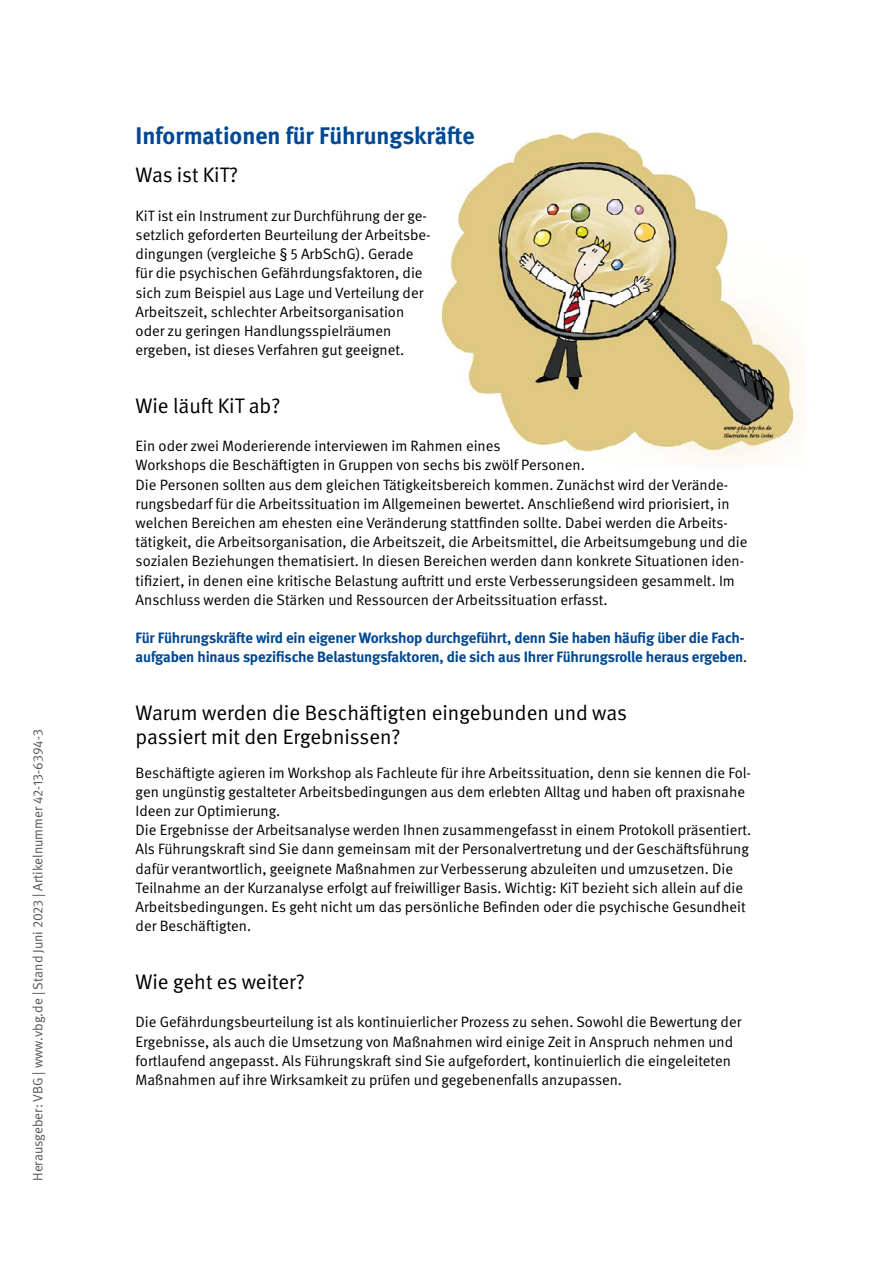
<style>
.page{position:relative;width:893px;height:1263px;background:#fff}
.page>*{position:absolute;margin:0;border:0;box-sizing:border-box;transform-origin:0 0}
._01_Überschriften_D_-_Überschrift_blau_16{font:700 24px "DGUV Meta";color:#004893}
._01_Überschriften_14_pt_Unter-Überschrift{font:21px/24px "DGUV Meta";color:#000}
._02_Fließtext_Fließtext{font:15px/19.2px "DGUV Meta";color:#000}
._02_Fließtext_Fließtext-2{font:700 15px/19.2px "DGUV Meta";letter-spacing:-.01em;color:#004893}
.t1{font:13.5px "DGUV Meta";color:#565655}
.s1{font-weight:400;color:#000}
</style>
<div class="page">
<img style="left:441px;top:129px;width:356px;height:335px">
<p class="t1" style="left:30px;top:1181px;width:453px;rotate:-90deg">Herausgeber: VBG | www.vbg.de | Stand Juni 2023 | Artikelnummer 42-13-6394-3</p>
<h1 class="_01_Überschriften_D_-_Überschrift_blau_16" style="left:136px;top:121px;width:340px">Informationen für Führungskräfte</h1>
<h2 class="_01_Überschriften_14_pt_Unter-Überschrift" style="left:136px;top:164px;width:104px">Was ist KiT?</h2>
<p class="_02_Fließtext_Fließtext" style="left:136px;top:206px;width:297px">KiT ist ein Instrument zur Durchführung der ge&shy;setzlich geforderten Beurteilung der Arbeitsbe&shy;dingungen (vergleiche § 5 ArbSchG). Gerade für die psychischen Gefährdungsfaktoren, die sich zum Beispiel aus Lage und Verteilung der Arbeitszeit, schlechter Arbeitsorganisation</p>
<p class="_02_Fließtext_Fließtext" style="left:136px;top:322px;width:270px">oder zu geringen Handlungsspielräumen ergeben, ist dieses Verfahren gut geeignet.</p>
<h2 class="_01_Überschriften_14_pt_Unter-Überschrift" style="left:136px;top:394px;width:146px">Wie läuft KiT ab?</h2>
<p class="_02_Fließtext_Fließtext" style="left:136px;top:437px;width:613px">Ein oder zwei Moderierende interviewen im Rahmen eines<br>Workshops die Beschäftigten in Gruppen von sechs bis zwölf Personen.<br>Die Personen sollten aus dem gleichen Tätigkeitsbereich kommen. Zunächst wird der Verände&shy;rungsbedarf für die Arbeitssituation im Allgemeinen bewertet. Anschließend wird priorisiert, in welchen Bereichen am ehesten eine Veränderung stattfinden sollte. Dabei werden die Arbeits&shy;tätigkeit, die Arbeitsorganisation, die Arbeitszeit, die Arbeitsmittel, die Arbeitsumgebung und die sozialen Beziehungen thematisiert. In diesen Bereichen werden dann konkrete Situationen iden&shy;tifiziert, in denen eine kritische Belastung auftritt und erste Verbesserungsideen gesammelt. Im Anschluss werden die Stärken und Ressourcen der Arbeitssituation erfasst.</p>
<p class="_02_Fließtext_Fließtext-2" style="left:136px;top:629px;width:613px">Für Führungskräfte wird ein eigener Workshop durchgeführt, denn Sie haben häufig über die Fach&shy;aufgaben hinaus spezifische Belastungsfaktoren, die sich aus Ihrer Führungsrolle heraus ergeben<span class="s1">.</span></p>
<h2 class="_01_Überschriften_14_pt_Unter-Überschrift" style="left:136px;top:701px;width:493px">Warum werden die Beschäftigten eingebunden und was passiert mit den Ergebnissen?</h2>
<p class="_02_Fließtext_Fließtext" style="left:136px;top:763px;width:617px">Beschäftigte agieren im Workshop als Fachleute für ihre Arbeitssituation, denn sie kennen die Fol&shy;gen ungünstig gestalteter Arbeitsbedingungen aus dem erlebten Alltag und haben oft praxisnahe<br>Ideen zur Optimierung.</p>
<p class="_02_Fließtext_Fließtext" style="left:136px;top:821px;width:617px">Die Ergebnisse der Arbeitsanalyse werden Ihnen zusammengefasst in einem Protokoll präsentiert.<br>Als Führungskraft sind Sie dann gemeinsam mit der Personalvertretung und der Geschäftsführung dafür verantwortlich, geeignete Maßnahmen zur Verbesserung abzuleiten und umzusetzen. Die Teilnahme an der Kurzanalyse erfolgt auf freiwilliger Basis. Wichtig: KiT bezieht sich allein auf die Arbeitsbedingungen. Es geht nicht um das persönliche Befinden oder die psychische Gesundheit der Beschäftigten.</p>
<h2 class="_01_Überschriften_14_pt_Unter-Überschrift" style="left:136px;top:970px;width:171px">Wie geht es weiter?</h2>
<p class="_02_Fließtext_Fließtext" style="left:136px;top:1013px;width:607px">Die Gefährdungsbeurteilung ist als kontinuierlicher Prozess zu sehen. Sowohl die Bewertung der Ergebnisse, als auch die Umsetzung von Maßnahmen wird einige Zeit in Anspruch nehmen und fortlaufend angepasst. Als Führungskraft sind Sie aufgefordert, kontinuierlich die eingeleiteten Maßnahmen auf ihre Wirksamkeit zu prüfen und gegebenenfalls anzupassen.</p>
</div>
